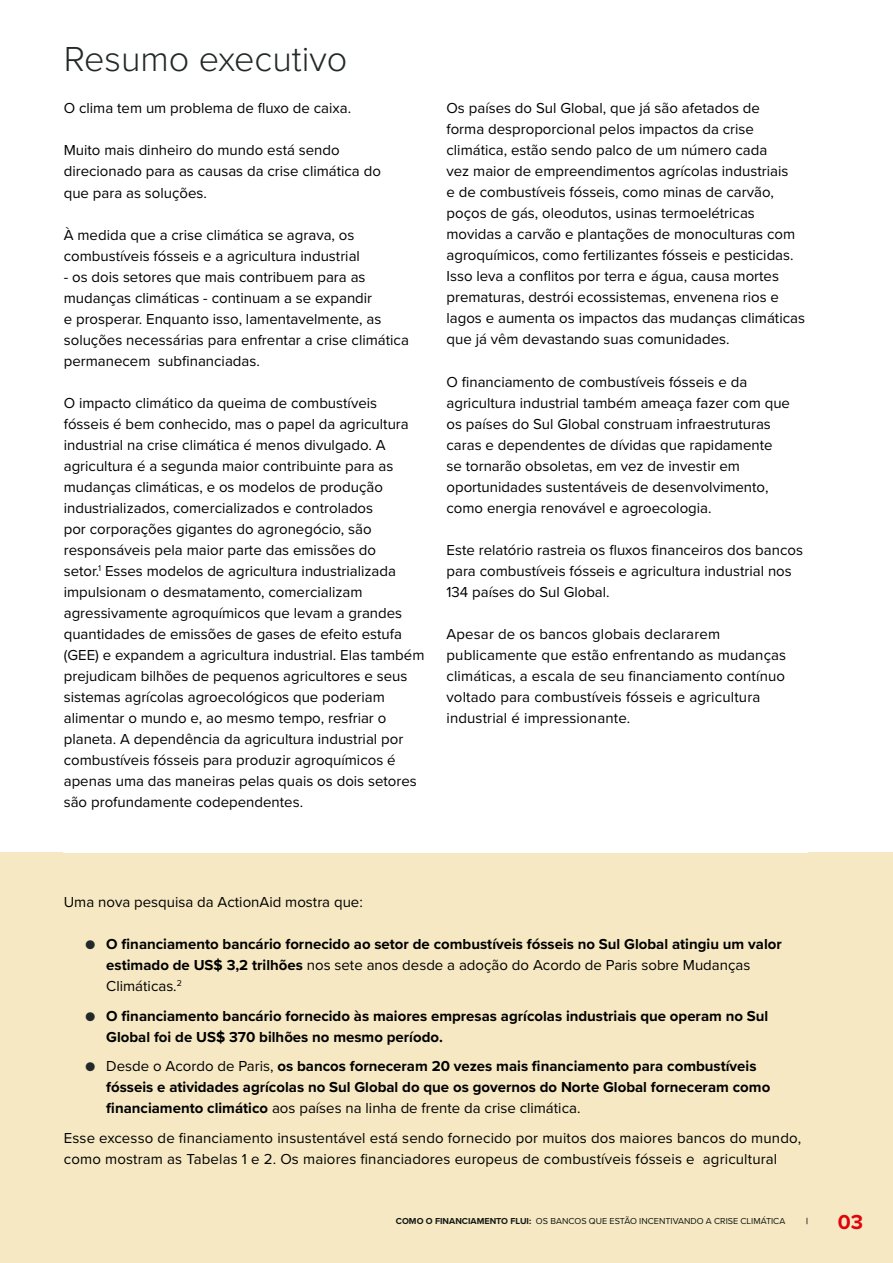
<style>
.page{position:relative;width:893px;height:1263px;background:#fff}
.page>*{position:absolute;margin:0;border:0;box-sizing:border-box;transform-origin:0 0}
.t1{font:300 36px "Proxima Nova";color:#222928}
.t2{font:700 21px "Proxima Nova";color:#e0040b}
.t3{font:15px/21px "Proxima Nova";color:#000}
.t4{font:700 15px/21px "Proxima Nova";color:#000}
.t5{font:9px "Proxima Nova";color:#131814}
.t6{font:700 9px "Proxima Nova";color:#131814}
.s1{font-weight:300;color:#222928}
.s2{font-weight:400}
.s3{font-weight:700}
</style>
<div class="page">
<div style="left:0;top:853px;width:893px;height:410px;background:#f5e8c2"></div>
<h1 class="t1" style="left:64px;top:32px;width:285px">Resumo executivo</h1>
<p class="t3" style="left:64px;top:97px;width:289px">O clima tem um problema de fluxo de caixa.</p>
<p class="t3" style="left:64px;top:139px;width:319px">Muito mais dinheiro do mundo está sendo direcionado para as causas da crise climática do que para as soluções.</p>
<p class="t3" style="left:64px;top:224px;width:298px">À medida que a crise climática se agrava, os combustíveis fósseis e a agricultura industrial</p>
<p class="t3" style="left:64px;top:266px;width:347px">- os dois setores que mais contribuem para as mudanças climáticas - continuam a se expandir<br>e prosperar. Enquanto isso, lamentavelmente, as soluções necessárias para enfrentar a crise climática permanecem subfinanciadas.</p>
<p class="t3" style="left:64px;top:392px;width:362px">O impacto climático da queima de combustíveis fósseis é bem conhecido, mas o papel da agricultura industrial na crise climática é menos divulgado. A agricultura é a segunda maior contribuinte para as mudanças climáticas, e os modelos de produção industrializados, comercializados e controlados<br>por corporações gigantes do agronegócio, são responsáveis pela maior parte das emissões do<br>setor.<sup>1</sup> Esses modelos de agricultura industrializada impulsionam o desmatamento, comercializam agressivamente agroquímicos que levam a grandes quantidades de emissões de gases de efeito estufa (GEE) e expandem a agricultura industrial. Elas também prejudicam bilhões de pequenos agricultores e seus sistemas agrícolas agroecológicos que poderiam alimentar o mundo e, ao mesmo tempo, resfriar o planeta. A dependência da agricultura industrial por combustíveis fósseis para produzir agroquímicos é apenas uma das maneiras pelas quais os dois setores são profundamente codependentes.</p>
<p class="t3" style="left:446px;top:97px;width:360px">Os países do Sul Global, que já são afetados de<br>forma desproporcional pelos impactos da crise climática, estão sendo palco de um número cada<br>vez maior de empreendimentos agrícolas industriais<br>e de combustíveis fósseis, como minas de carvão, poços de gás, oleodutos, usinas termoelétricas movidas a carvão e plantações de monoculturas com agroquímicos, como fertilizantes fósseis e pesticidas.<br>Isso leva a conflitos por terra e água, causa mortes prematuras, destrói ecossistemas, envenena rios e lagos e aumenta os impactos das mudanças climáticas que já vêm devastando suas comunidades.</p>
<p class="t3" style="left:446px;top:370px;width:345px">O financiamento de combustíveis fósseis e da agricultura industrial também ameaça fazer com que os países do Sul Global construam infraestruturas caras e dependentes de dívidas que rapidamente se tornarão obsoletas, em vez de investir em oportunidades sustentáveis de desenvolvimento, como energia renovável e agroecologia.</p>
<p class="t3" style="left:446px;top:539px;width:358px">Este relatório rastreia os fluxos financeiros dos bancos para combustíveis fósseis e agricultura industrial nos<br>134 países do Sul Global.</p>
<p class="t3" style="left:446px;top:623px;width:341px">Apesar de os bancos globais declararem publicamente que estão enfrentando as mudanças climáticas, a escala de seu financiamento contínuo voltado para combustíveis fósseis e agricultura industrial é impressionante.</p>
<p class="t3" style="left:64px;top:891px;width:301px">Uma nova pesquisa da ActionAid mostra que:</p>
<p class="t4" style="left:106px;top:933px;width:677px;text-indent:-21px"><span class="s1">●</span> O financiamento bancário fornecido ao setor de combustíveis fósseis no Sul Global atingiu um valor estimado de US$ 3,2 trilhões <span class="s2">nos sete anos desde a adoção do Acordo de Paris sobre Mudanças<br>Climáticas.</span><sup>2</sup></p>
<p class="t4" style="left:106px;top:1005px;width:664px;text-indent:-21px"><span class="s1">●</span> O financiamento bancário fornecido às maiores empresas agrícolas industriais que operam no Sul<br>Global foi de US$ 370 bilhões no mesmo período.</p>
<p class="t4" style="left:106px;top:1055px;width:665px;text-indent:-21px"><span class="s1">●</span> <span class="s2">Desde o Acordo de Paris,</span> os bancos forneceram 20 vezes mais financiamento para combustíveis fósseis e atividades agrícolas no Sul Global do que os governos do Norte Global forneceram como financiamento climático <span class="s2">aos países na linha de frente da crise climática.</span></p>
<p class="t3" style="left:64px;top:1127px;width:739px">Esse excesso de financiamento insustentável está sendo fornecido por muitos dos maiores bancos do mundo, como mostram as Tabelas 1 e 2. Os maiores financiadores europeus de combustíveis fósseis e agricultural</p>
<p class="t5" style="left:396px;top:1214px;width:391px"><span class="s3">COMO O FINANCIAMENTO FLUI:</span> OS BANCOS QUE ESTÃO INCENTIVANDO A CRISE CLIMÁTICA</p>
<p class="t6" style="left:806px;top:1214px;width:3px">|</p>
<h2 class="t2" style="left:838px;top:1206px;width:27px">03</h2>
</div>
